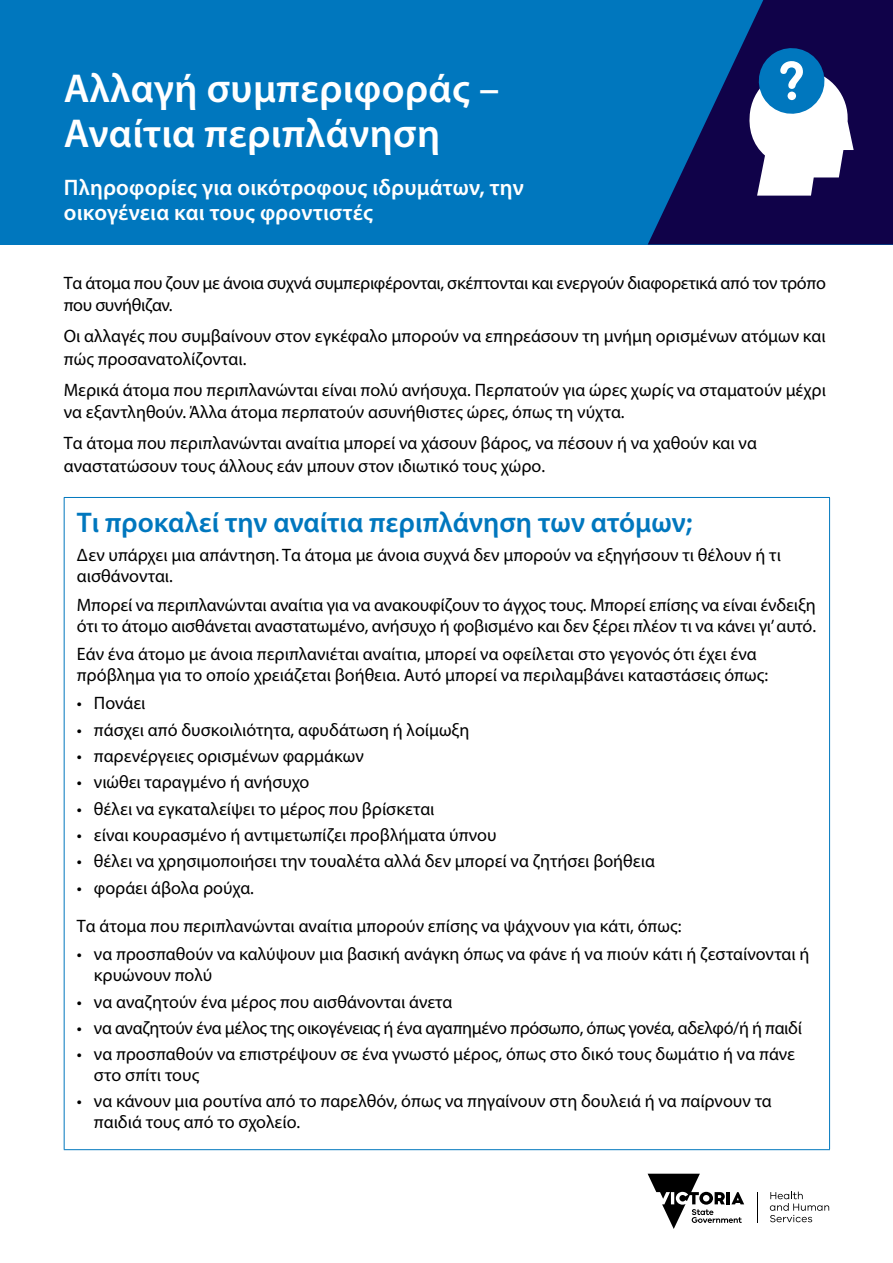
<style>
.page{position:relative;width:893px;height:1263px;background:#fff}
.page>*{position:absolute;margin:0;border:0;box-sizing:border-box;transform-origin:0 0}
.t1{font:600 40.5px/45px "Myriad Pro";letter-spacing:.01em;color:#fff}
.t2{font:600 28.5px "Myriad Pro";color:#0077be}
.t3{font:600 22.5px/25.5px "Myriad Pro";letter-spacing:.01em;color:#fff}
.t4{font:18px/21px "Myriad Pro";color:#000}
.t5{font:18px/22.5px "Myriad Pro";letter-spacing:-.02em;color:#000}
</style>
<div class="page">
<svg style="left:648px;top:1174px;width:96px;height:55px"></svg>
<hr style="left:757px;top:1192px;width:1px;height:31px;background:#000">
<svg style="left:770px;top:1191px;width:59px;height:31px"></svg>
<div style="left:0;top:0;width:893px;height:244px;background:#0077be"></div>
<svg style="left:648px;top:0;width:245px;height:244px;fill:#100249"></svg>
<svg style="left:747px;top:43px;width:107px;height:153px"></svg>
<hr style="left:64px;top:497px;width:766px;height:1px;background:#0077be">
<hr style="left:64px;top:498px;width:1px;height:651px;background:#0077be">
<hr style="left:829px;top:498px;width:1px;height:651px;background:#0077be">
<hr style="left:64px;top:1149px;width:766px;height:1px;background:#0077be">
<h1 class="t1" style="left:64px;top:65px;width:437px">Αλλαγή συμπεριφοράς –<br>Αναίτια περιπλάνηση</h1>
<p class="t3" style="left:64px;top:174px;width:461px">Πληροφορίες για οικότροφους ιδρυμάτων, την οικογένεια και τους φροντιστές</p>
<p class="t5" style="left:64px;top:271px;width:764px">Τα άτομα που ζουν με άνοια συχνά συμπεριφέρονται, σκέπτονται και ενεργούν διαφορετικά από τον τρόπο που συνήθιζαν.</p>
<p class="t4" style="left:64px;top:324px;width:763px;line-height:22.5px">Οι αλλαγές που συμβαίνουν στον εγκέφαλο μπορούν να επηρεάσουν τη μνήμη ορισμένων ατόμων και πώς προσανατολίζονται.</p>
<p class="t4" style="left:64px;top:378px;width:764px;line-height:22.5px">Μερικά άτομα που περιπλανώνται είναι πολύ ανήσυχα. Περπατούν για ώρες χωρίς να σταματούν μέχρι να εξαντληθούν. Άλλα άτομα περπατούν ασυνήθιστες ώρες, όπως τη νύχτα.</p>
<p class="t4" style="left:64px;top:431px;width:695px;line-height:22.5px">Τα άτομα που περιπλανώνται αναίτια μπορεί να χάσουν βάρος, να πέσουν ή να χαθούν και να αναστατώσουν τους άλλους εάν μπουν στον ιδιωτικό τους χώρο.</p>
<h2 class="t2" style="left:77px;top:504px;width:617px">Τι προκαλεί την αναίτια περιπλάνηση των ατόμων;</h2>
<p class="t4" style="left:77px;top:544px;width:706px">Δεν υπάρχει μια απάντηση. Τα άτομα με άνοια συχνά δεν μπορούν να εξηγήσουν τι θέλουν ή τι αισθάνονται.</p>
<p class="t4" style="left:77px;top:594px;width:741px">Μπορεί να περιπλανώνται αναίτια για να ανακουφίζουν το άγχος τους. Μπορεί επίσης να είναι ένδειξη ότι το άτομο αισθάνεται αναστατωμένο, ανήσυχο ή φοβισμένο και δεν ξέρει πλέον τι να κάνει γι’ αυτό.</p>
<p class="t4" style="left:77px;top:643px;width:693px">Εάν ένα άτομο με άνοια περιπλανιέται αναίτια, μπορεί να οφείλεται στο γεγονός ότι έχει ένα πρόβλημα για το οποίο χρειάζεται βοήθεια. Αυτό μπορεί να περιλαμβάνει καταστάσεις όπως:</p>
<p class="t4" style="left:77px;top:693px;width:70px">• Πονάει</p>
<p class="t4" style="left:77px;top:719px;width:394px">• πάσχει από δυσκοιλιότητα, αφυδάτωση ή λοίμωξη</p>
<p class="t4" style="left:77px;top:745px;width:288px">• παρενέργειες ορισμένων φαρμάκων</p>
<p class="t4" style="left:77px;top:772px;width:234px">• νιώθει ταραγμένο ή ανήσυχο</p>
<p class="t4" style="left:77px;top:798px;width:359px">• θέλει να εγκαταλείψει το μέρος που βρίσκεται</p>
<p class="t4" style="left:77px;top:824px;width:421px">• είναι κουρασμένο ή αντιμετωπίζει προβλήματα ύπνου</p>
<p class="t4" style="left:77px;top:850px;width:579px">• θέλει να χρησιμοποιήσει την τουαλέτα αλλά δεν μπορεί να ζητήσει βοήθεια</p>
<p class="t4" style="left:77px;top:868px;width:606px;line-height:38px">• φοράει άβολα ρούχα.<br>Τα άτομα που περιπλανώνται αναίτια μπορούν επίσης να ψάχνουν για κάτι, όπως:</p>
<p class="t4" style="left:94px;top:943px;width:717px;text-indent:-17px">• να προσπαθούν να καλύψουν μια βασική ανάγκη όπως να φάνε ή να πιούν κάτι ή ζεσταίνονται ή κρυώνουν πολύ</p>
<p class="t4" style="left:77px;top:991px;width:377px">• να αναζητούν ένα μέρος που αισθάνονται άνετα</p>
<p class="t5" style="left:77px;top:1016px;width:726px">• να αναζητούν ένα μέλος της οικογένειας ή ένα αγαπημένο πρόσωπο, όπως γονέα, αδελφό/ή ή παιδί</p>
<p class="t4" style="left:94px;top:1043px;width:703px;text-indent:-17px">• να προσπαθούν να επιστρέψουν σε ένα γνωστό μέρος, όπως στο δικό τους δωμάτιο ή να πάνε στο σπίτι τους</p>
<p class="t4" style="left:94px;top:1091px;width:679px;text-indent:-17px">• να κάνουν μια ρουτίνα από το παρελθόν, όπως να πηγαίνουν στη δουλειά ή να παίρνουν τα παιδιά τους από το σχολείο.</p>
</div>
